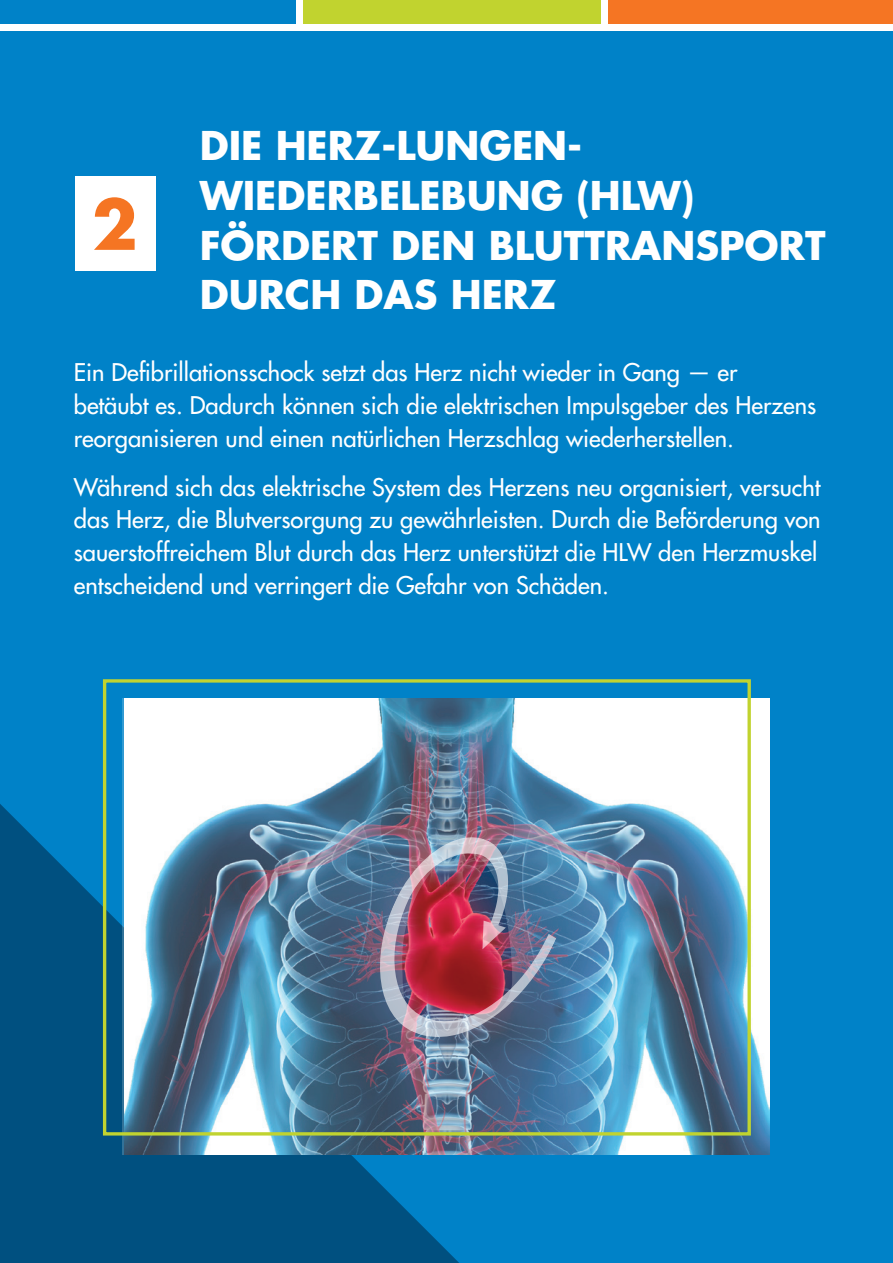
<style>
.page{position:relative;width:893px;height:1263px;background:#fff}
.page>*{position:absolute;margin:0;border:0;box-sizing:border-box;transform-origin:0 0}
.t1{font:700 67.05px "Futura Std";color:#f57523}
.t2{font:700 38.55px/49.7px "Futura Std";color:#fff}
.t3{font:500 23.7px/32.7px "Futura Std";color:#fff}
</style>
<div class="page">
<div style="left:0;top:31px;width:893px;height:1232px;background:#0082c8"></div>
<svg style="left:0;top:755px;width:474px;height:508px;fill:#005080"></svg>
<div style="left:608px;top:0;width:285px;height:24px;background:#f57523"></div>
<div style="left:303px;top:0;width:297px;height:24px;background:#c1d32f"></div>
<div style="left:0;top:0;width:295px;height:24px;background:#0082c8"></div>
<div style="left:75px;top:176px;width:81px;height:95px;background:#fff"></div>
<img style="left:123px;top:698px;width:647px;height:456px">
<div style="left:103px;top:679px;width:648px;height:456px;border:3px solid #c1d32f"></div>
<img style="left:369px;top:837px;width:187px;height:201px">
<h1 class="t1" style="left:92px;top:180px;width:47px">2</h1>
<h2 class="t2" style="left:200px;top:120px;width:627px">DIE HERZ-LUNGEN-<br>WIEDERBELEBUNG (HLW)<br>FÖRDERT DEN BLUTTRANSPORT<br>DURCH DAS HERZ</h2>
<p class="t3" style="left:74px;top:356px;width:744px">Ein Defibrillationsschock setzt das Herz nicht wieder in Gang — er betäubt es. Dadurch können sich die elektrischen Impulsgeber des Herzens reorganisieren und einen natürlichen Herzschlag wiederherstellen.</p>
<p class="t3" style="left:74px;top:471px;width:748px">Während sich das elektrische System des Herzens neu organisiert, versucht das Herz, die Blutversorgung zu gewährleisten. Durch die Beförderung von sauerstoffreichem Blut durch das Herz unterstützt die HLW den Herzmuskel entscheidend und verringert die Gefahr von Schäden.</p>
</div>
